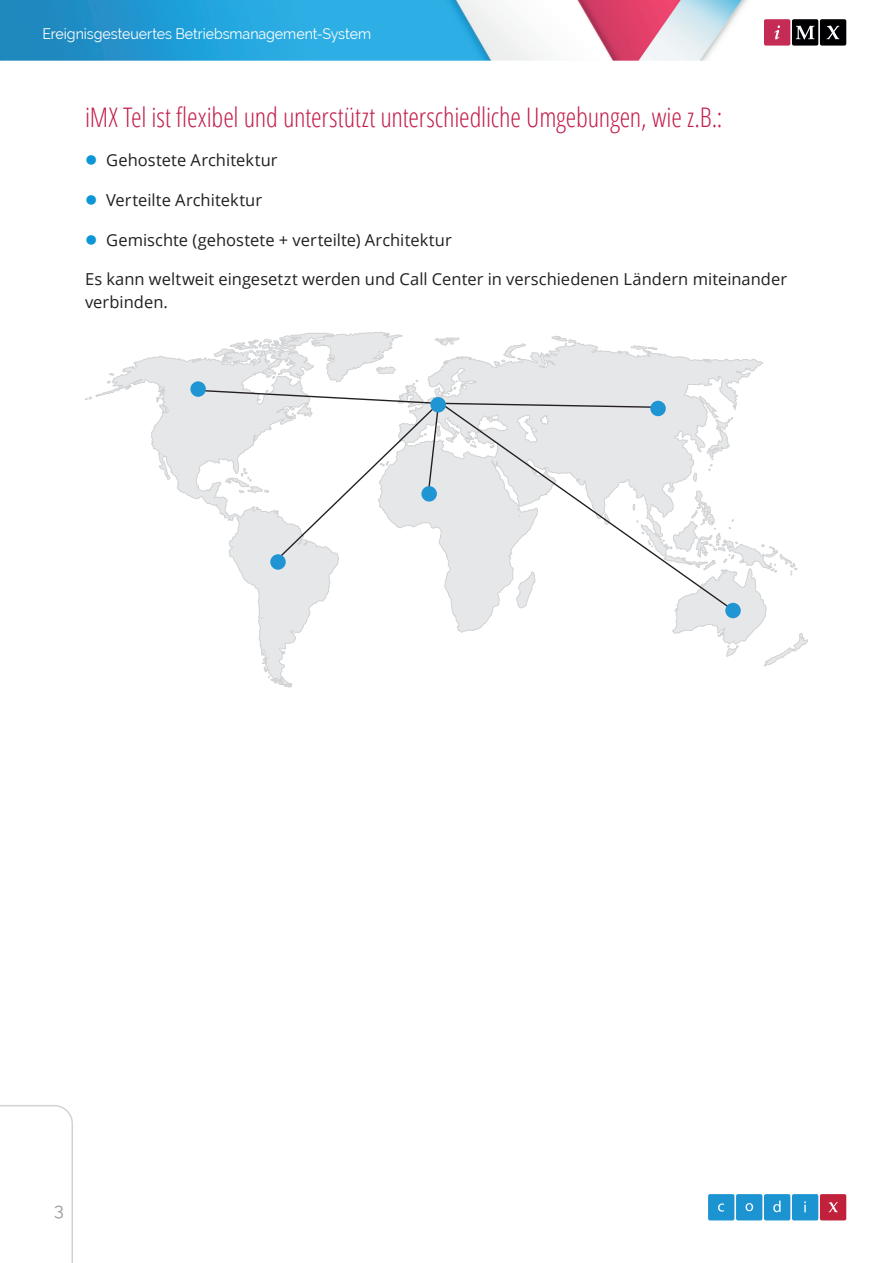
<style>
.page{position:relative;width:893px;height:1263px;background:#fff}
.page>*{position:absolute;margin:0;border:0;box-sizing:border-box;transform-origin:0 0}
.Heading_2{font:300 condensed 27px "Open Sans";letter-spacing:-.01em;color:#c31f4a}
.t1{font:18px "Raleway";color:#939598}
.Body{font:16.5px/22.5px "Open Sans";color:#231f20}
.t2{font:15px "Raleway";letter-spacing:-.005em;color:#fff;scale:.95 1}
</style>
<div class="page">
<img style="left:0;top:0;width:748px;height:61px">
<svg style="left:764px;top:19px;width:82px;height:27px;background:#623442"></svg>
<svg style="left:708px;top:1194px;width:138px;height:26px;background:#4e88bb"></svg>
<svg style="left:0;top:1105px;width:73px;height:158px"></svg>
<svg style="left:85px;top:332px;width:723px;height:355px"></svg>
<svg style="left:438px;top:401px;width:297px;height:211px"></svg>
<svg style="left:194px;top:389px;width:467px;height:173px"></svg>
<div style="left:430px;top:397px;width:16px;height:15px;background:#1f95d3;border-radius:50%"></div>
<div style="left:270px;top:554px;width:16px;height:16px;background:#1f95d3;border-radius:50%"></div>
<div style="left:190px;top:381px;width:16px;height:16px;background:#1f95d3;border-radius:50%"></div>
<div style="left:421px;top:486px;width:16px;height:16px;background:#1f95d3;border-radius:50%"></div>
<div style="left:725px;top:603px;width:16px;height:15px;background:#1f95d3;border-radius:50%"></div>
<div style="left:650px;top:401px;width:16px;height:15px;background:#1f95d3;border-radius:50%"></div>
<p class="t2" style="left:43px;top:25px;width:347px">Ereignisgesteuertes Betriebsmanagement-System</p>
<p class="Heading_2" style="left:85px;top:99px;width:639px">iMX Tel ist flexibel und unterstützt unterschiedliche Umgebungen, wie z.B.:</p>
<p class="Body" style="left:106px;top:149px;width:173px">Gehostete Architektur</p>
<p class="Body" style="left:106px;top:188px;width:157px">Verteilte Architektur</p>
<p class="Body" style="left:106px;top:228px;width:347px">Gemischte (gehostete + verteilte) Architektur</p>
<p class="Body" style="left:85px;top:267px;width:703px">Es kann weltweit eingesetzt werden und Call Center in verschiedenen Ländern miteinander verbinden.</p>
<p class="t1" style="left:54px;top:1199px;width:11px">3</p>
</div>
